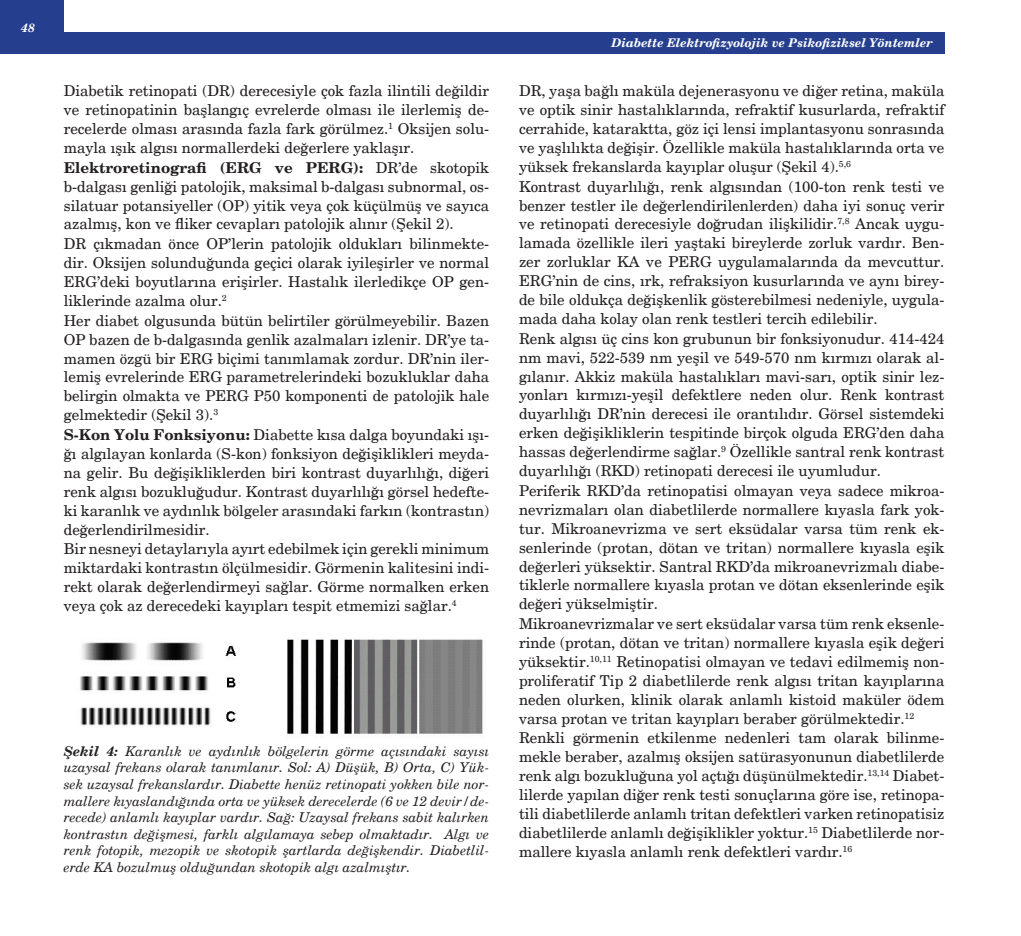
<style>
.page{position:relative;width:1021px;height:936px;background:#fff}
.page>*{position:absolute;margin:0;border:0;box-sizing:border-box;transform-origin:0 0}
.t1{font:15px/18.9px "New Century Schlbk";color:#231f20;text-align:justify}
.dipnotlar{font:italic 13.5px/16.5px "New Century Schlbk";color:#231f20;text-align:justify}
.t2{font:italic 700 12px "New Century Schlbk";color:#fff}
.s1{font-weight:700}
</style>
<div class="page">
<div style="left:0;top:0;width:64px;height:53px;background:#253f8e"></div>
<div style="left:0;top:32px;width:944px;height:21px;background:#253f8e"></div>
<img style="left:80px;top:639px;width:403px;height:95px">
<p class="t2" style="left:21px;top:20px;width:15px">48</p>
<p class="t1" style="left:64px;top:82px;width:427px">Diabetik retinopati (DR) derecesiyle çok fazla ilintili değildir ve retinopatinin başlangıç evrelerde olması ile ilerlemiş de&shy;recelerde olması arasında fazla fark görülmez.<sup>1</sup> Oksijen solu&shy;mayla ışık algısı normallerdeki değerlere yaklaşır.</p>
<p class="t1" style="left:64px;top:158px;width:427px"><span class="s1">Elektroretinografi (ERG ve PERG):</span> DR’de skotopik b-dalgası genliği patolojik, maksimal b-dalgası subnormal, os&shy;silatuar potansiyeller (OP) yitik veya çok küçülmüş ve sayıca azalmış, kon ve fliker cevapları patolojik alınır (Şekil 2).</p>
<p class="t1" style="left:64px;top:234px;width:427px">DR çıkmadan önce OP’lerin patolojik oldukları bilinmekte&shy;dir. Oksijen solunduğunda geçici olarak iyileşirler ve normal ERG’deki boyutlarına erişirler. Hastalık ilerledikçe OP gen&shy;liklerinde azalma olur.<sup>2</sup></p>
<p class="t1" style="left:64px;top:311px;width:427px">Her diabet olgusunda bütün belirtiler görülmeyebilir. Bazen OP bazen de b-dalgasında genlik azalmaları izlenir. DR’ye ta&shy;mamen özgü bir ERG biçimi tanımlamak zordur. DR’nin iler&shy;lemiş evrelerinde ERG parametrelerindeki bozukluklar daha belirgin olmakta ve PERG P50 komponenti de patolojik hale gelmektedir (Şekil 3).<sup>3</sup></p>
<p class="t1" style="left:64px;top:425px;width:427px"><span class="s1">S-Kon Yolu Fonksiyonu:</span> Diabette kısa dalga boyundaki ışı&shy;ğı algılayan konlarda (S-kon) fonksiyon değişiklikleri meyda&shy;na gelir. Bu değişikliklerden biri kontrast duyarlılığı, diğeri renk algısı bozukluğudur. Kontrast duyarlılığı görsel hedefte&shy;ki karanlık ve aydınlık bölgeler arasındaki farkın (kontrastın) değerlendirilmesidir.</p>
<p class="t1" style="left:64px;top:539px;width:427px">Bir nesneyi detaylarıyla ayırt edebilmek için gerekli minimum miktardaki kontrastın ölçülmesidir. Görmenin kalitesini indi&shy;rekt olarak değerlendirmeyi sağlar. Görme normalken erken veya çok az derecedeki kayıpları tespit etmemizi sağlar.<sup>4</sup></p>
<p class="dipnotlar" style="left:64px;top:743px;width:427px"><span class="s1">Şekil 4:</span> Karanlık ve aydınlık bölgelerin görme açısındaki sayısı uzaysal frekans olarak tanımlanır. Sol: A) Düşük, B) Orta, C) Yük&shy;sek uzaysal frekanslardır. Diabette henüz retinopati yokken bile nor&shy;mallere kıyaslandığında orta ve yüksek derecelerde (6 ve 12 devir/de&shy;recede) anlamlı kayıplar vardır. Sağ: Uzaysal frekans sabit kalırken kontrastın değişmesi, farklı algılamaya sebep olmaktadır. Algı ve renk fotopik, mezopik ve skotopik şartlarda değişkendir. Diabetlil&shy;erde KA bozulmuş olduğundan skotopik algı azalmıştır.</p>
<p class="t2" style="left:611px;top:35px;width:323px">Diabette Elektrofizyolojik ve Psikofiziksel Yöntemler</p>
<p class="t1" style="left:519px;top:82px;width:427px">DR, yaşa bağlı maküla dejenerasyonu ve diğer retina, maküla ve optik sinir hastalıklarında, refraktif kusurlarda, refraktif cerrahide, kataraktta, göz içi lensi implantasyonu sonrasında ve yaşlılıkta değişir. Özellikle maküla hastalıklarında orta ve yüksek frekanslarda kayıplar oluşur (Şekil 4).<sup>5,6</sup></p>
<p class="t1" style="left:519px;top:177px;width:427px">Kontrast duyarlılığı, renk algısından (100-ton renk testi ve benzer testler ile değerlendirilenlerden) daha iyi sonuç verir ve retinopati derecesiyle doğrudan ilişkilidir.<sup>7,8</sup> Ancak uygu&shy;lamada özellikle ileri yaştaki bireylerde zorluk vardır. Ben&shy;zer zorluklar KA ve PERG uygulamalarında da mevcuttur.<br>ERG’nin de cins, ırk, refraksiyon kusurlarında ve aynı birey&shy;de bile oldukça değişkenlik gösterebilmesi nedeniyle, uygula&shy;mada daha kolay olan renk testleri tercih edilebilir.</p>
<p class="t1" style="left:519px;top:329px;width:427px">Renk algısı üç cins kon grubunun bir fonksiyonudur. 414-424 nm mavi, 522-539 nm yeşil ve 549-570 nm kırmızı olarak al&shy;gılanır. Akkiz maküla hastalıkları mavi-sarı, optik sinir lez&shy;yonları kırmızı-yeşil defektlere neden olur. Renk kontrast duyarlılığı DR’nin derecesi ile orantılıdır. Görsel sistemdeki erken değişikliklerin tespitinde birçok olguda ERG’den daha hassas değerlendirme sağlar.<sup>9</sup> Özellikle santral renk kontrast duyarlılığı (RKD) retinopati derecesi ile uyumludur.</p>
<p class="t1" style="left:519px;top:481px;width:427px">Periferik RKD’da retinopatisi olmayan veya sadece mikroa&shy;nevrizmaları olan diabetlilerde normallere kıyasla fark yok&shy;tur. Mikroanevrizma ve sert eksüdalar varsa tüm renk ek&shy;senlerinde (protan, dötan ve tritan) normallere kıyasla eşik değerleri yüksektir. Santral RKD’da mikroanevrizmalı diabe&shy;tiklerle normallere kıyasla protan ve dötan eksenlerinde eşik değeri yükselmiştir.</p>
<p class="t1" style="left:519px;top:614px;width:427px">Mikroanevrizmalar ve sert eksüdalar varsa tüm renk eksenle&shy;rinde (protan, dötan ve tritan) normallere kıyasla eşik değeri yüksektir.<sup>10,11</sup> Retinopatisi olmayan ve tedavi edilmemiş non&shy;proliferatif Tip 2 diabetlilerde renk algısı tritan kayıplarına neden olurken, klinik olarak anlamlı kistoid maküler ödem varsa protan ve tritan kayıpları beraber görülmektedir.<sup>12</sup></p>
<p class="t1" style="left:519px;top:728px;width:427px">Renkli görmenin etkilenme nedenleri tam olarak bilinme&shy;mekle beraber, azalmış oksijen satürasyonunun diabetlilerde renk algı bozukluğuna yol açtığı düşünülmektedir.<sup>13,14</sup> Diabet&shy;lilerde yapılan diğer renk testi sonuçlarına göre ise, retinopa&shy;tili diabetlilerde anlamlı tritan defektleri varken retinopatisiz diabetlilerde anlamlı değişiklikler yoktur.<sup>15</sup> Diabetlilerde nor&shy;mallere kıyasla anlamlı renk defektleri vardır.<sup>16</sup></p>
</div>
